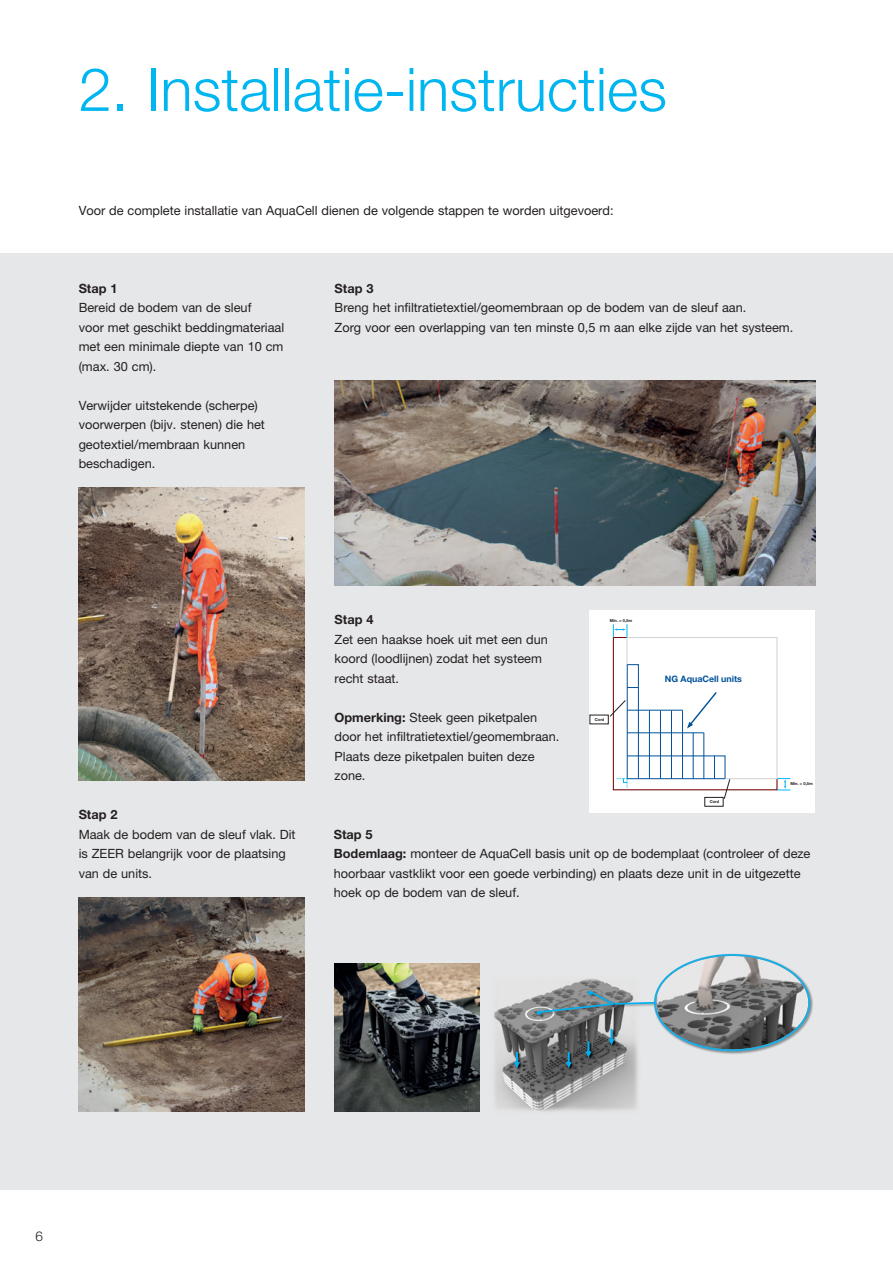
<style>
.page{position:relative;width:893px;height:1263px;background:#fff}
.page>*{position:absolute;margin:0;border:0;box-sizing:border-box;transform-origin:0 0}
.wavin_nieuw_hoofdstu{font:300 60px "Helvetica Neue";color:#00b6f0}
.t1{font:300 13.5px "Helvetica Neue";color:#231f20}
.Normaal{font:12.75px/19.5px "Helvetica Neue";color:#231f20}
.platte_tekst{font:12.75px "Helvetica Neue";color:#231f20}
.Normaal-2{font:700 12.75px "Helvetica Neue";color:#231f20}
.t2{font:700 8.85px "Helvetica Neue";color:#01529b}
.t3{font:700 4.05px "Helvetica Neue";color:#231f20}
.s1{font-weight:700}
</style>
<div class="page">
<div style="left:0;top:254px;width:893px;height:936px;background:#e6e7e9"></div>
<img style="left:79px;top:897px;width:225px;height:215px">
<img style="left:335px;top:380px;width:481px;height:205px">
<img style="left:335px;top:964px;width:144px;height:148px">
<img style="left:494px;top:996px;width:144px;height:116px">
<img style="left:509px;top:1050px;width:18px;height:28px">
<svg style="left:514px;top:1052px;width:6px;height:16px"></svg>
<img style="left:561px;top:1068px;width:18px;height:10px">
<svg style="left:535px;top:953px;width:276px;height:115px"></svg>
<div style="left:589px;top:611px;width:225px;height:202px;background:#fff"></div>
<svg style="left:610px;top:624px;width:180px;height:175px"></svg>
<img style="left:79px;top:488px;width:225px;height:292px">
<p class="wavin_nieuw_hoofdstu" style="left:79px;top:53px;width:590px">2. Installatie-instructies</p>
<p class="platte_tekst" style="left:79px;top:202px;width:536px">Voor de complete installatie van AquaCell dienen de volgende stappen te worden uitgevoerd:</p>
<p class="Normaal-2" style="left:79px;top:280px;width:40px">Stap 1</p>
<p class="Normaal" style="left:79px;top:298px;width:207px">Bereid de bodem van de sleuf<br>voor met geschikt beddingmateriaal</p>
<p class="Normaal" style="left:79px;top:337px;width:206px">met een minimale diepte van 10 cm (max. 30 cm).</p>
<p class="Normaal" style="left:79px;top:395px;width:188px">Verwijder uitstekende (scherpe) voorwerpen (bijv. stenen) die het geotextiel/membraan kunnen beschadigen.</p>
<p class="Normaal-2" style="left:335px;top:280px;width:40px">Stap 3</p>
<p class="Normaal" style="left:335px;top:298px;width:413px">Breng het infiltratietextiel/geomembraan op de bodem van de sleuf aan.</p>
<p class="Normaal" style="left:335px;top:317px;width:460px">Zorg voor een overlapping van ten minste 0,5 m aan elke zijde van het systeem.</p>
<p class="Normaal-2" style="left:79px;top:807px;width:40px">Stap 2</p>
<p class="Normaal" style="left:79px;top:824px;width:218px">Maak de bodem van de sleuf vlak. Dit is ZEER belangrijk voor de plaatsing van de units.</p>
<p class="Normaal-2" style="left:335px;top:612px;width:40px">Stap 4</p>
<p class="Normaal" style="left:335px;top:629px;width:215px">Zet een haakse hoek uit met een dun koord (loodlijnen) zodat het systeem recht staat.</p>
<p class="Normaal" style="left:335px;top:707px;width:226px"><span class="s1">Opmerking:</span> Steek geen piketpalen door het infiltratietextiel/geomembraan.<br>Plaats deze piketpalen buiten deze zone.</p>
<p class="t3" style="left:610px;top:618px;width:24px">Min. = 0,5m</p>
<p class="t3" style="left:595px;top:717px;width:11px">Cord</p>
<p class="t2" style="left:665px;top:673px;width:79px">NG AquaCell units</p>
<p class="t3" style="left:710px;top:799px;width:11px">Cord</p>
<p class="t3" style="left:790px;top:781px;width:24px">Min. = 0,5m</p>
<p class="Normaal-2" style="left:334px;top:826px;width:40px">Stap 5</p>
<p class="Normaal" style="left:334px;top:844px;width:478px"><span class="s1">Bodemlaag:</span> monteer de AquaCell basis unit op de bodemplaat (controleer of deze hoorbaar vastklikt voor een goede verbinding) en plaats deze unit in de uitgezette hoek op de bodem van de sleuf.</p>
<p class="t1" style="left:36px;top:1227px;width:9px">6</p>
</div>
